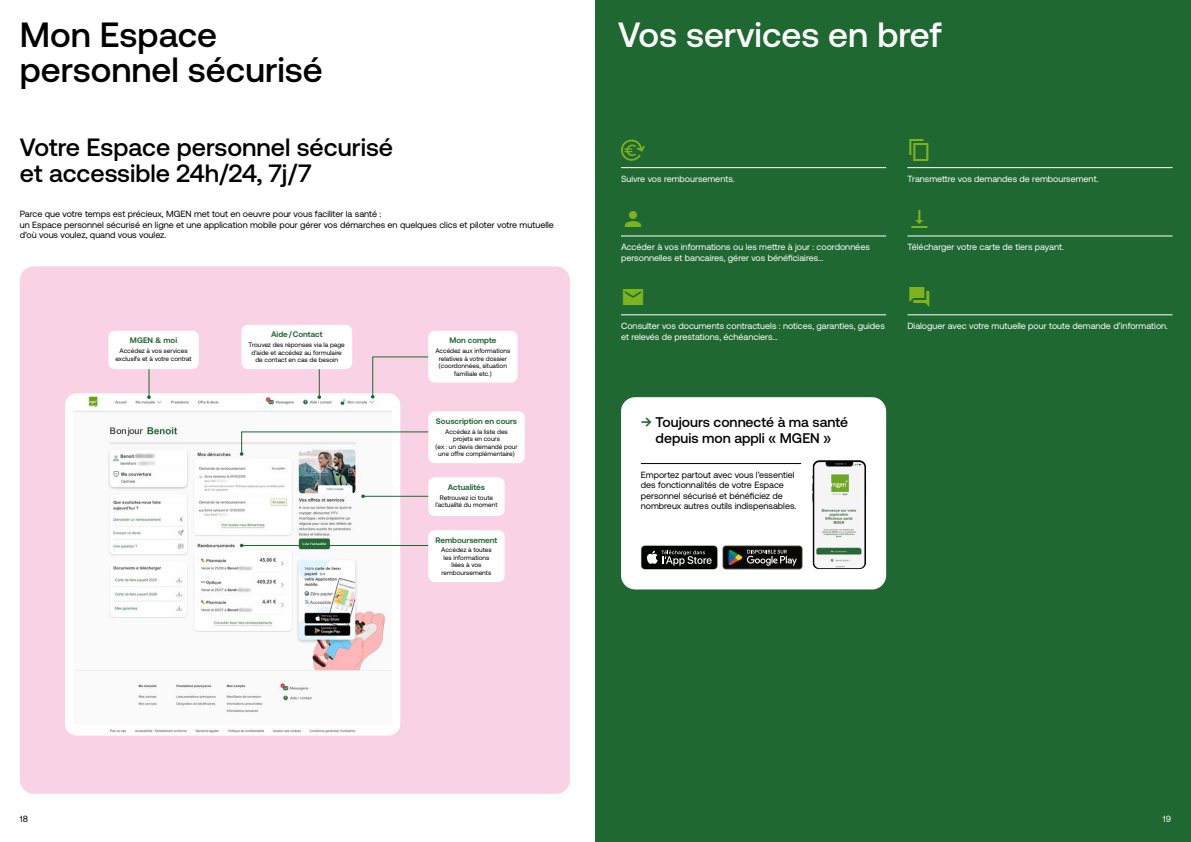
<style>
.page{position:relative;width:1191px;height:842px;background:#fff}
.page>*{position:absolute;margin:0;border:0;box-sizing:border-box;transform-origin:0 0}
.t1{font:500 35px/35px "Aeonik MGEN";color:#000}
.t2{font:500 35px "Aeonik MGEN";color:#fff}
.t3{font:500 25px/26px "Aeonik MGEN";color:#000}
.t4{font:24px "Material Icons Sharp";color:#7eb320}
.t5{font:500 14px/16px "Aeonik MGEN";color:#000;text-align:center}
.t6{font:9px/10.5px "Aeonik MGEN";color:#000}
.t7{font:9px/10.5px "Aeonik MGEN";color:#fff}
.t8{font:700 8px "Aeonik MGEN";color:#206832}
.t9{font:6.5px/7.5px "Aeonik MGEN";color:#000;text-align:center}
.s1{color:#206832}
</style>
<div class="page">
<div style="left:595px;top:0;width:596px;height:842px;background:#206832"></div>
<hr style="left:621px;top:167px;width:265px;height:1px;background:#fff">
<svg style="left:621px;top:140px;width:24px;height:21px"></svg>
<hr style="left:907px;top:167px;width:265px;height:1px;background:#fff">
<hr style="left:907px;top:236px;width:265px;height:1px;background:#fff">
<hr style="left:621px;top:236px;width:265px;height:1px;background:#fff">
<hr style="left:621px;top:315px;width:265px;height:1px;background:#fff">
<hr style="left:907px;top:315px;width:265px;height:1px;background:#fff">
<div style="left:621px;top:397px;width:265px;height:192px;background:#fff;border-radius:14px"></div>
<hr style="left:641px;top:463px;width:160px;height:1px;background:#000">
<svg style="left:641px;top:545px;width:161px;height:25px;background:#40413d"></svg>
<img style="left:812px;top:460px;width:54px;height:109px">
<div style="left:20px;top:266px;width:550px;height:528px;background:#f9d2e5;border-radius:14px"></div>
<div style="left:65px;top:393px;width:335px;height:342px;background:#fff;border-radius:11px"></div>
<img style="left:73px;top:393px;width:319px;height:340px">
<svg style="left:371px;top:356px;width:57px;height:43px"></svg>
<div style="left:428px;top:331px;width:89px;height:52px;background:#fff;border-radius:6px"></div>
<hr style="left:363px;top:496px;width:78px;height:1px;background:#206832">
<svg style="left:361px;top:494px;width:4px;height:4px"></svg>
<div style="left:428px;top:477px;width:76px;height:39px;background:#fff;border-radius:6px"></div>
<hr style="left:149px;top:365px;width:1px;height:32px;background:#206832">
<svg style="left:147px;top:395px;width:4px;height:4px"></svg>
<div style="left:108px;top:331px;width:91px;height:38px;background:#fff;border-radius:6px"></div>
<hr style="left:242px;top:545px;width:199px;height:1px;background:#206832">
<div style="left:428px;top:530px;width:76px;height:52px;background:#fff;border-radius:6px"></div>
<hr style="left:319px;top:365px;width:1px;height:32px;background:#206832">
<svg style="left:317px;top:395px;width:4px;height:4px"></svg>
<div style="left:241px;top:325px;width:111px;height:44px;background:#fff;border-radius:6px"></div>
<svg style="left:240px;top:431px;width:188px;height:25px"></svg>
<div style="left:428px;top:411px;width:97px;height:52px;background:#fff;border-radius:6px"></div>
<h1 class="t1" style="left:20px;top:17px;width:304px">Mon Espace personnel sécurisé</h1>
<h2 class="t3" style="left:20px;top:135px;width:375px">Votre Espace personnel sécurisé et accessible 24h/24, 7j/7</h2>
<p class="t6" style="left:20px;top:209px;width:535px">Parce que votre temps est précieux, MGEN met tout en oeuvre pour vous faciliter la santé :<br>un Espace personnel sécurisé en ligne et une application mobile pour gérer vos démarches en quelques clics et piloter votre mutuelle d’où vous voulez, quand vous voulez.</p>
<p class="t8" style="left:130px;top:336px;width:49px">MGEN &amp; moi</p>
<p class="t9" style="left:115px;top:347px;width:78px">Accédez à vos services exclusifs et à votre contrat</p>
<p class="t8" style="left:271px;top:330px;width:53px">Aide/Contact</p>
<p class="t9" style="left:249px;top:341px;width:98px">Trouvez des réponses via la page d’aide et accédez au formulaire de contact en cas de besoin</p>
<p class="t8" style="left:449px;top:336px;width:49px">Mon compte</p>
<p class="t9" style="left:435px;top:347px;width:77px">Accédez aux informations relatives à votre dossier (coordonnées, situation familiale etc.)</p>
<p class="t8" style="left:436px;top:417px;width:83px">Souscription en cours</p>
<p class="t9" style="left:435px;top:428px;width:83px">Accédez à la liste des projets en cours<br>(ex : un devis demandé pour une offre complémentaire)</p>
<p class="t8" style="left:448px;top:483px;width:39px">Actualités</p>
<p class="t9" style="left:435px;top:494px;width:64px">Retrouvez ici toute l’actualité du moment</p>
<p class="t8" style="left:435px;top:535px;width:63px">Remboursement</p>
<p class="t9" style="left:441px;top:546px;width:52px">Accédez à toutes les informations liées à vos remboursements</p>
<h1 class="t2" style="left:618px;top:16px;width:325px">Vos services en bref</h1>
<h3 class="t4" style="left:907px;top:140px;width:25px">□■▼■▼□</h3>
<h3 class="t7" style="left:621px;top:174px;width:115px">Suivre vos remboursements.</h3>
<h3 class="t7" style="left:907px;top:174px;width:193px">Transmettre vos demandes de remboursement.</h3>
<h3 class="t4" style="left:621px;top:208px;width:25px">▲□■</h3>
<h3 class="t4" style="left:907px;top:208px;width:25px">❖▼●●■□▼▼□</h3>
<h3 class="t7" style="left:621px;top:242px;width:250px">Accéder à vos informations ou les mettre à jour : coordonnées personnelles et bancaires, gérer vos bénéficiaires…</h3>
<h3 class="t7" style="left:907px;top:242px;width:158px">Télécharger votre carte de tiers payant.</h3>
<h3 class="t4" style="left:621px;top:287px;width:25px">●</h3>
<h3 class="t4" style="left:907px;top:287px;width:25px">❑◆▲▼□■■▲</h3>
<h3 class="t7" style="left:621px;top:321px;width:265px">Consulter vos documents contractuels : notices, garanties, guides et relevés de prestations, échéanciers…</h3>
<h3 class="t7" style="left:907px;top:321px;width:262px">Dialoguer avec votre mutuelle pour toute demande d’information.</h3>
<h3 class="t5" style="left:641px;top:414px;width:209px"><span class="s1">→</span> Toujours connecté à ma santé depuis mon appli « MGEN »</h3>
<h3 class="t6" style="left:641px;top:470px;width:157px">Emportez partout avec vous l’essentiel des fonctionnalités de votre Espace personnel sécurisé et bénéficiez de nombreux autres outils indispensables.</h3>
<h3 class="t6" style="left:20px;top:814px;width:10px">18</h3>
<h3 class="t7" style="left:1162px;top:814px;width:10px">19</h3>
</div>
